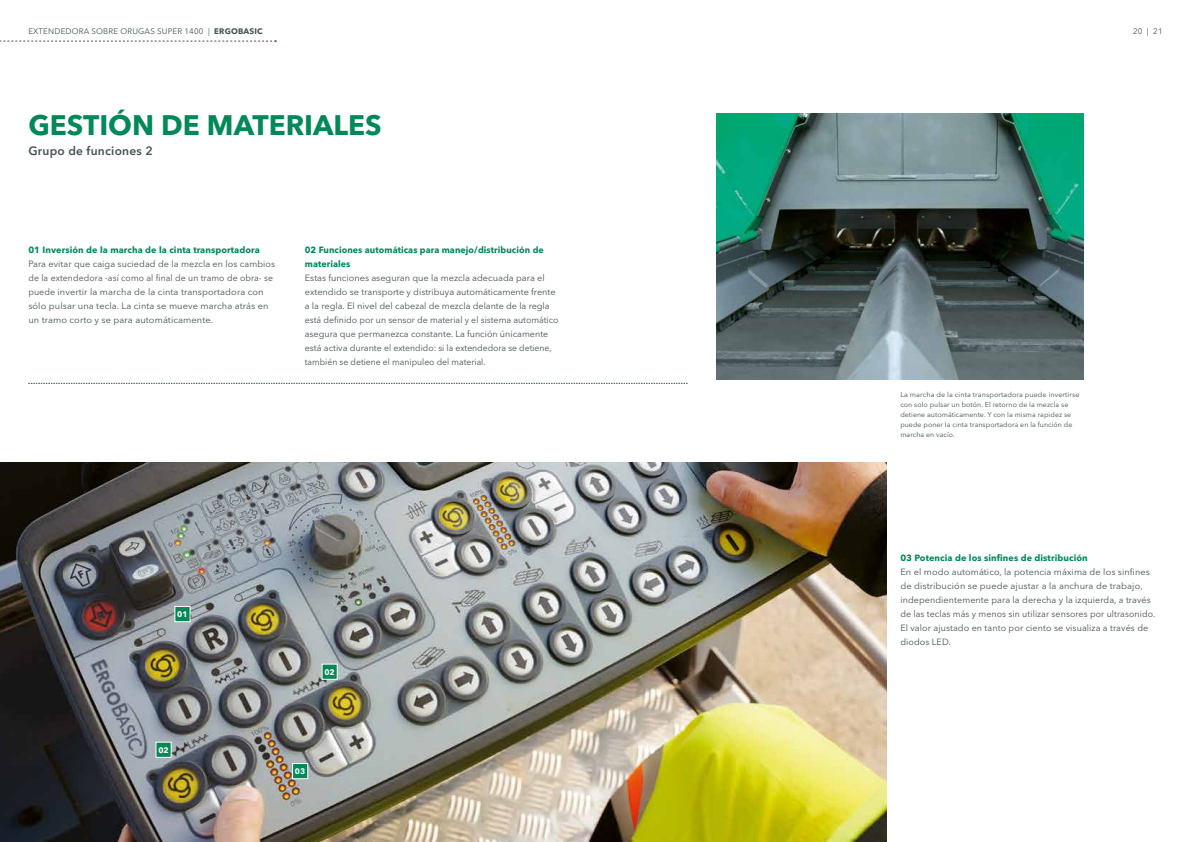
<style>
.page{position:relative;width:1191px;height:842px;background:#fff}
.page>*{position:absolute;margin:0;border:0;box-sizing:border-box;transform-origin:0 0}
.t1{font:700 28px "Avenir Next LT Pro";color:#008858}
.t2{font:600 12px "Avenir Next LT Pro";letter-spacing:.02em;color:#455256}
.t3{font:9px/14px "Avenir Next LT Pro";letter-spacing:.01em;color:#455256}
.t4{font:700 9px/14px "Avenir Next LT Pro";letter-spacing:.01em;color:#008858}
.t5{font:8px "Avenir Next LT Pro";letter-spacing:.02em;color:#455256}
.t6{font:700 8px "Avenir Next LT Pro";color:#fff}
.t7{font:7px/10px "Avenir Next LT Pro";letter-spacing:.01em;color:#455256}
.s1{font-weight:700}
</style>
<div class="page">
<img style="left:0;top:463px;width:886px;height:379px">
<svg style="left:174px;top:605px;width:17px;height:18px"></svg>
<svg style="left:291px;top:762px;width:18px;height:18px"></svg>
<svg style="left:155px;top:741px;width:17px;height:17px"></svg>
<svg style="left:321px;top:663px;width:17px;height:17px"></svg>
<svg style="left:28px;top:383px;width:659px;height:1px"></svg>
<img style="left:716px;top:113px;width:367px;height:267px">
<svg style="left:0;top:40px;width:277px;height:2px"></svg>
<p class="t5" style="left:28px;top:27px;width:236px">EXTENDEDORA SOBRE ORUGAS SUPER 1400 | <span class="s1">ERGOBASIC</span></p>
<p class="t5" style="left:1133px;top:27px;width:31px">20 | 21</p>
<h1 class="t1" style="left:28px;top:108px;width:355px">GESTIÓN DE MATERIALES</h1>
<h2 class="t2" style="left:28px;top:143px;width:126px">Grupo de funciones 2</h2>
<p class="t4" style="left:28px;top:243px;width:233px">01 Inversión de la marcha de la cinta transportadora</p>
<p class="t3" style="left:28px;top:257px;width:248px">Para evitar que caiga suciedad de la mezcla en los cambios de la extendedora -así como al final de un tramo de obra- se puede invertir la marcha de la cinta transportadora con sólo pulsar una tecla. La cinta se mueve marcha atrás en un tramo corto y se para automáticamente.</p>
<p class="t4" style="left:305px;top:243px;width:240px">02 Funciones automáticas para manejo/distribución de materiales</p>
<p class="t3" style="left:305px;top:271px;width:255px">Estas funciones aseguran que la mezcla adecuada para el extendido se transporte y distribuya automáticamente frente a la regla. El nivel del cabezal de mezcla delante de la regla está definido por un sensor de material y el sistema automático asegura que permanezca constante. La función únicamente está activa durante el extendido: si la extendedora se detiene, también se detiene el manipuleo del material.</p>
<p class="t6" style="left:177px;top:609px;width:12px">01</p>
<p class="t6" style="left:158px;top:745px;width:12px">02</p>
<p class="t6" style="left:324px;top:667px;width:12px">02</p>
<p class="t6" style="left:295px;top:766px;width:12px">03</p>
<p class="t7" style="left:900px;top:389px;width:181px">La marcha de la cinta transportadora puede invertirse con solo pulsar un botón. El retorno de la mezcla se detiene automáticamente. Y con la misma rapidez se puede poner la cinta transportadora en la función de marcha en vacío.</p>
<p class="t4" style="left:900px;top:551px;width:189px">03 Potencia de los sinfines de distribución</p>
<p class="t3" style="left:900px;top:565px;width:257px">En el modo automático, la potencia máxima de los sinfines de distribución se puede ajustar a la anchura de trabajo, independientemente para la derecha y la izquierda, a través de las teclas más y menos sin utilizar sensores por ultrasonido.<br>El valor ajustado en tanto por ciento se visualiza a través de diodos LED.</p>
</div>
